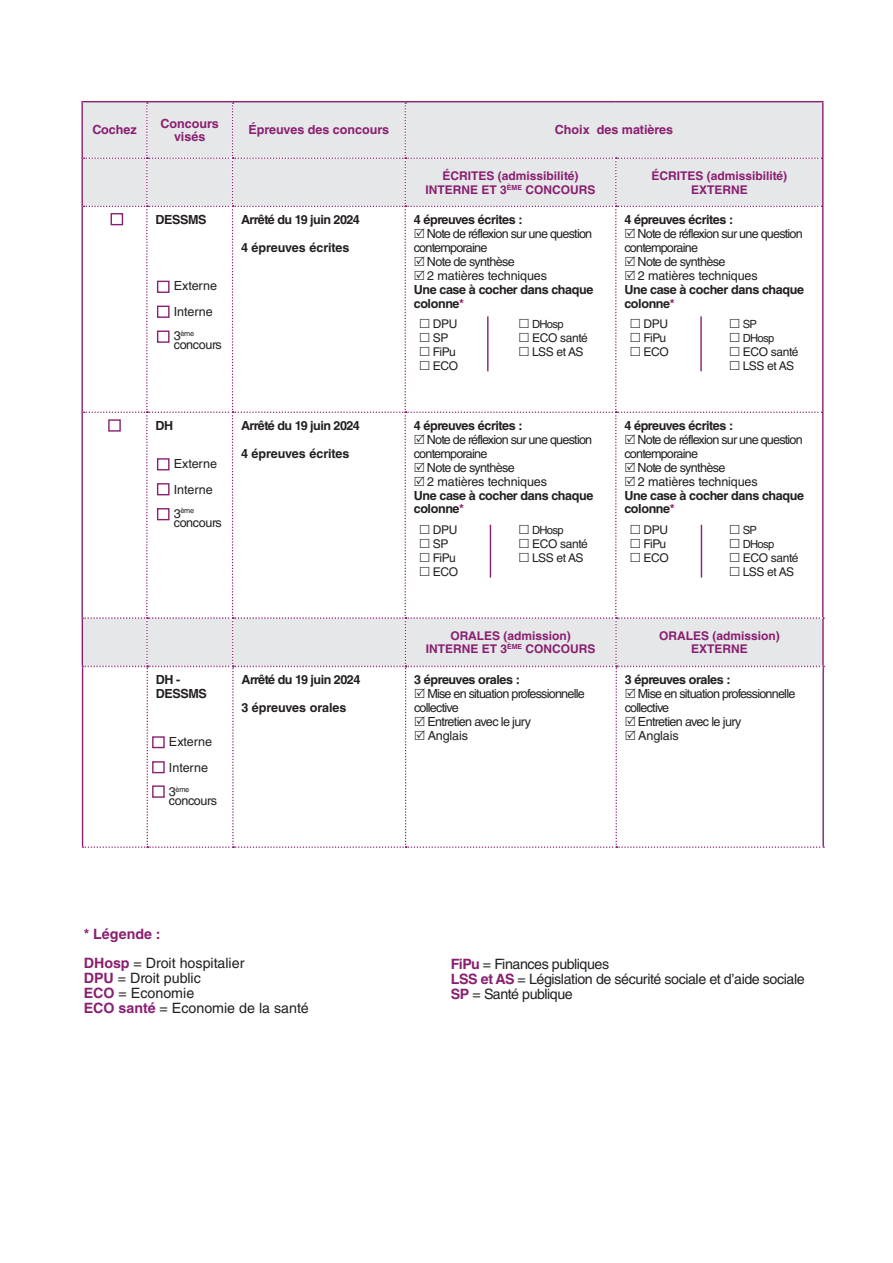
<style>
.page{position:relative;width:893px;height:1263px;background:#fff}
.page>*{position:absolute;margin:0;border:0;box-sizing:border-box;transform-origin:0 0}
.t1{font:14.25px "Helvetica LT Std";letter-spacing:-.03em;color:#231f20}
.t2{font:14.25px "Helvetica LT Std";color:#231f20}
.t3{font:700 14.25px "Helvetica LT Std";color:#891f70}
.t4{font:12.6px/14px "Helvetica LT Std";letter-spacing:-.06em;color:#231f20}
.t5{font:700 12.6px/14px "Helvetica LT Std";letter-spacing:-.03em;color:#231f20}
.t6{font:12.6px "Helvetica LT Std";letter-spacing:-.01em;color:#231f20}
.t7{font:700 12.6px "Helvetica LT Std";color:#891f70}
.t8{font:700 12.6px "Helvetica LT Std";color:#231f20}
.t9{font:12.6px "Helvetica LT Std";color:#231f20}
.t10{font:12.6px "Helvetica LT Std";letter-spacing:-.03em;color:#231f20}
.t11{font:700 12px "Helvetica LT Std";color:#891f70}
.t12{font:12px "Helvetica LT Std";letter-spacing:-.03em;color:#231f20}
.t13{font:11.25px "Helvetica LT Std";letter-spacing:-.06em;color:#231f20}
.t14{font:7.35px "Helvetica LT Std";letter-spacing:-.03em;color:#231f20}
.s1{font-size:12.6px}
.s2{color:#891f70}
.s3{font-weight:700;color:#891f70}
</style>
<div class="page">
<hr style="left:81px;top:102px;width:2px;height:56px;background:#891f70">
<hr style="left:81px;top:101px;width:66px;height:1px;background:#891f70">
<hr style="left:147px;top:101px;width:86px;height:1px;background:#891f70">
<hr style="left:233px;top:101px;width:172px;height:1px;background:#891f70">
<hr style="left:405px;top:101px;width:211px;height:1px;background:#891f70">
<hr style="left:616px;top:101px;width:207px;height:1px;background:#891f70">
<hr style="left:81px;top:158px;width:2px;height:48px;background:#891f70">
<hr style="left:81px;top:206px;width:2px;height:206px;background:#891f70">
<hr style="left:81px;top:412px;width:2px;height:205px;background:#891f70">
<svg style="left:82px;top:102px;width:742px;height:746px"></svg>
<p class="t7" style="left:92px;top:122px;width:46px">Cochez</p>
<p class="t7" style="left:160px;top:115px;width:60px">Concours</p>
<p class="t7" style="left:174px;top:129px;width:33px">visés</p>
<p class="t7" style="left:249px;top:122px;width:142px">Épreuves des concours</p>
<p class="t7" style="left:555px;top:122px;width:120px">Choix des matières</p>
<p class="t11" style="left:443px;top:168px;width:137px">ÉCRITES (admissibilité)</p>
<p class="t11" style="left:426px;top:182px;width:171px">INTERNE ET 3<sup>ÈME</sup> CONCOURS</p>
<p class="t11" style="left:651px;top:168px;width:137px">ÉCRITES (admissibilité)</p>
<p class="t11" style="left:691px;top:182px;width:58px">EXTERNE</p>
<p class="t5" style="left:155px;top:212px;width:53px">DESSMS</p>
<p class="t5" style="left:241px;top:212px;width:120px">Arrêté du 19 juin 2024</p>
<p class="t8" style="left:241px;top:240px;width:110px">4 épreuves écrites</p>
<p class="t9" style="left:174px;top:279px;width:45px">Externe</p>
<p class="t9" style="left:174px;top:304px;width:41px">Interne</p>
<p class="t14" style="left:174px;top:329px;width:22px"><span class="s1">3</span>ème</p>
<p class="t10" style="left:174px;top:337px;width:50px">concours</p>
<p class="t5" style="left:414px;top:212px;width:110px">4 épreuves écrites :</p>
<p class="t4" style="left:414px;top:226px;width:180px;text-indent:13px">Note de réflexion sur une question contemporaine</p>
<p class="t4" style="left:427px;top:254px;width:89px">Note de synthèse</p>
<p class="t6" style="left:427px;top:268px;width:121px">2 matières techniques</p>
<p class="t5" style="left:414px;top:282px;width:181px">Une case à cocher dans chaque colonne<span class="s2">*</span></p>
<p class="t12" style="left:433px;top:317px;width:26px">DPU</p>
<p class="t12" style="left:433px;top:331px;width:17px">SP</p>
<p class="t12" style="left:433px;top:345px;width:24px">FiPu</p>
<p class="t12" style="left:433px;top:359px;width:27px">ECO</p>
<p class="t13" style="left:532px;top:318px;width:33px">DHosp</p>
<p class="t12" style="left:532px;top:331px;width:57px">ECO santé</p>
<p class="t12" style="left:532px;top:345px;width:53px">LSS et AS</p>
<p class="t5" style="left:624px;top:212px;width:110px">4 épreuves écrites :</p>
<p class="t4" style="left:624px;top:226px;width:180px;text-indent:13px">Note de réflexion sur une question contemporaine</p>
<p class="t4" style="left:638px;top:254px;width:89px">Note de synthèse</p>
<p class="t6" style="left:638px;top:268px;width:121px">2 matières techniques</p>
<p class="t5" style="left:624px;top:282px;width:181px">Une case à cocher dans chaque colonne<span class="s2">*</span></p>
<p class="t12" style="left:643px;top:317px;width:26px">DPU</p>
<p class="t12" style="left:643px;top:331px;width:24px">FiPu</p>
<p class="t12" style="left:643px;top:345px;width:27px">ECO</p>
<p class="t13" style="left:743px;top:318px;width:16px">SP</p>
<p class="t13" style="left:743px;top:332px;width:33px">DHosp</p>
<p class="t12" style="left:743px;top:345px;width:57px">ECO santé</p>
<p class="t12" style="left:743px;top:359px;width:53px">LSS et AS</p>
<p class="t5" style="left:155px;top:418px;width:19px">DH</p>
<p class="t5" style="left:241px;top:418px;width:120px">Arrêté du 19 juin 2024</p>
<p class="t8" style="left:241px;top:445px;width:110px">4 épreuves écrites</p>
<p class="t9" style="left:174px;top:456px;width:45px">Externe</p>
<p class="t9" style="left:174px;top:482px;width:41px">Interne</p>
<p class="t14" style="left:174px;top:507px;width:22px"><span class="s1">3</span>ème</p>
<p class="t10" style="left:174px;top:515px;width:50px">concours</p>
<p class="t5" style="left:414px;top:418px;width:110px">4 épreuves écrites :</p>
<p class="t4" style="left:414px;top:432px;width:180px;text-indent:13px">Note de réflexion sur une question contemporaine</p>
<p class="t4" style="left:427px;top:460px;width:89px">Note de synthèse</p>
<p class="t6" style="left:427px;top:474px;width:121px">2 matières techniques</p>
<p class="t5" style="left:414px;top:488px;width:181px">Une case à cocher dans chaque colonne<span class="s2">*</span></p>
<p class="t12" style="left:433px;top:523px;width:26px">DPU</p>
<p class="t12" style="left:433px;top:537px;width:17px">SP</p>
<p class="t12" style="left:433px;top:551px;width:24px">FiPu</p>
<p class="t12" style="left:433px;top:565px;width:27px">ECO</p>
<p class="t13" style="left:532px;top:524px;width:33px">DHosp</p>
<p class="t12" style="left:532px;top:537px;width:57px">ECO santé</p>
<p class="t12" style="left:532px;top:551px;width:53px">LSS et AS</p>
<p class="t5" style="left:624px;top:418px;width:110px">4 épreuves écrites :</p>
<p class="t4" style="left:624px;top:432px;width:180px;text-indent:13px">Note de réflexion sur une question contemporaine</p>
<p class="t4" style="left:638px;top:460px;width:89px">Note de synthèse</p>
<p class="t6" style="left:638px;top:474px;width:121px">2 matières techniques</p>
<p class="t5" style="left:624px;top:488px;width:181px">Une case à cocher dans chaque colonne<span class="s2">*</span></p>
<p class="t12" style="left:643px;top:523px;width:26px">DPU</p>
<p class="t12" style="left:643px;top:537px;width:24px">FiPu</p>
<p class="t12" style="left:643px;top:551px;width:27px">ECO</p>
<p class="t13" style="left:743px;top:524px;width:16px">SP</p>
<p class="t13" style="left:743px;top:538px;width:33px">DHosp</p>
<p class="t12" style="left:743px;top:551px;width:57px">ECO santé</p>
<p class="t12" style="left:743px;top:565px;width:53px">LSS et AS</p>
<p class="t5" style="left:156px;top:672px;width:53px">DH -<br>DESSMS</p>
<p class="t5" style="left:241px;top:672px;width:120px">Arrêté du 19 juin 2024</p>
<p class="t8" style="left:241px;top:700px;width:107px">3 épreuves orales</p>
<p class="t9" style="left:169px;top:735px;width:45px">Externe</p>
<p class="t9" style="left:169px;top:760px;width:41px">Interne</p>
<p class="t14" style="left:169px;top:785px;width:22px"><span class="s1">3</span>ème</p>
<p class="t10" style="left:169px;top:793px;width:50px">concours</p>
<p class="t11" style="left:450px;top:628px;width:122px">ORALES (admission)</p>
<p class="t11" style="left:426px;top:642px;width:171px">INTERNE ET 3<sup>ÈME</sup> CONCOURS</p>
<p class="t5" style="left:414px;top:672px;width:107px">3 épreuves orales :</p>
<p class="t4" style="left:414px;top:687px;width:172px;text-indent:13px">Mise en situation professionnelle collective</p>
<p class="t4" style="left:427px;top:714px;width:105px">Entretien avec le jury</p>
<p class="t6" style="left:428px;top:728px;width:42px">Anglais</p>
<p class="t11" style="left:659px;top:628px;width:122px">ORALES (admission)</p>
<p class="t11" style="left:691px;top:642px;width:58px">EXTERNE</p>
<p class="t5" style="left:625px;top:672px;width:107px">3 épreuves orales :</p>
<p class="t4" style="left:625px;top:687px;width:172px;text-indent:13px">Mise en situation professionnelle collective</p>
<p class="t4" style="left:638px;top:714px;width:105px">Entretien avec le jury</p>
<p class="t6" style="left:638px;top:728px;width:42px">Anglais</p>
<p class="t3" style="left:84px;top:926px;width:78px">* Légende :</p>
<p class="t2" style="left:84px;top:954px;width:162px"><span class="s3">DHosp</span> = Droit hospitalier</p>
<p class="t2" style="left:84px;top:969px;width:119px"><span class="s3">DPU</span> = Droit public</p>
<p class="t2" style="left:84px;top:984px;width:112px"><span class="s3">ECO</span> = Economie</p>
<p class="t2" style="left:84px;top:999px;width:226px"><span class="s3">ECO santé</span> = Economie de la santé</p>
<p class="t1" style="left:451px;top:956px;width:160px"><span class="s3">FiPu</span> = Finances publiques</p>
<p class="t1" style="left:451px;top:971px;width:355px"><span class="s3">LSS et AS</span> = Législation de sécurité sociale et d’aide sociale</p>
<p class="t1" style="left:451px;top:986px;width:123px"><span class="s3">SP</span> = Santé publique</p>
</div>
